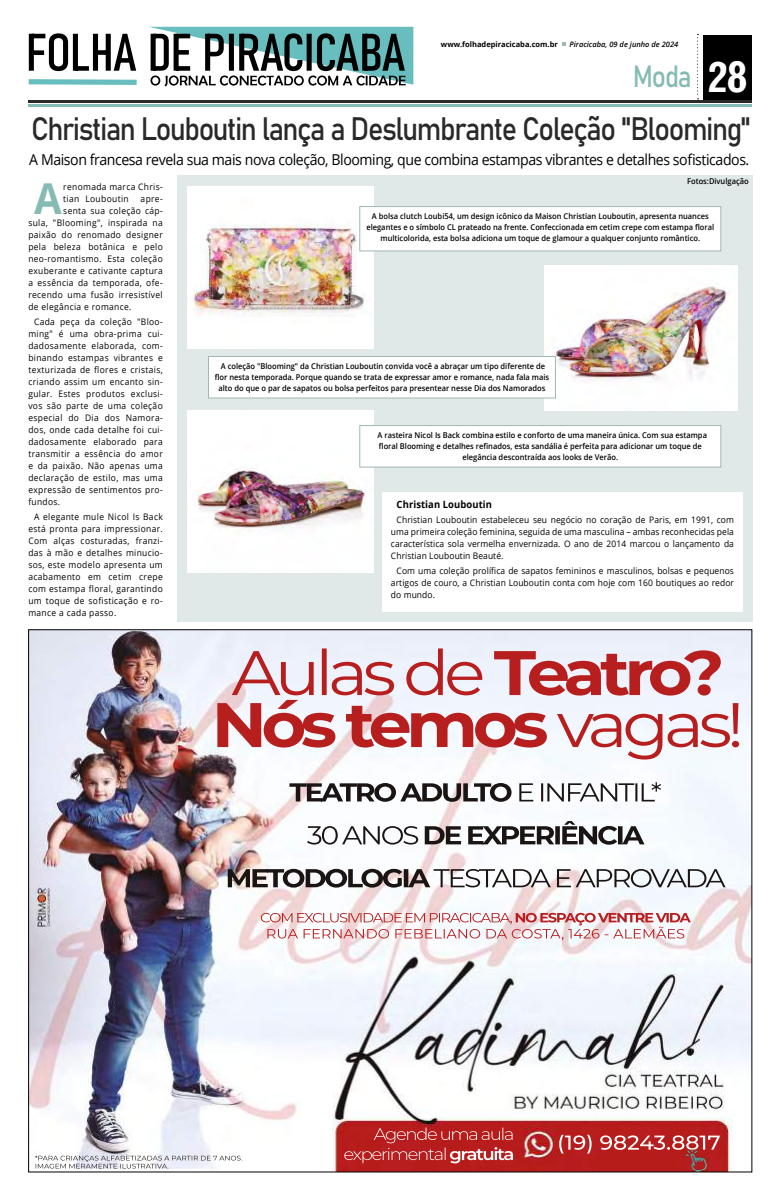
<style>
.page{position:relative;width:780px;height:1191px;background:#fff}
.page>*{position:absolute;margin:0;border:0;box-sizing:border-box;transform-origin:0 0}
.t1{font:700 42.6px "Open Sans";color:#85bbb3;scale:.94 1}
.t2{font:32px "Bahnschrift";letter-spacing:-.05em;color:#000;scale:.9 1}
.t3{font:30.3px "Bahnschrift";color:#85bbb3;scale:.86 1}
.t4{font:15px "Open Sans";letter-spacing:-.03em;color:#000;scale:.94 1}
.t5{font:700 10px "Open Sans";letter-spacing:.01em;color:#000;scale:.94 1}
.t6{font:9px/12px "Open Sans";letter-spacing:.04em;color:#000;text-align:justify;scale:.94 1}
.t7{font:600 8px/11px "Open Sans";color:#000;text-align:center;scale:.94 1}
.t8{font:700 7.5px "Open Sans";color:#000}
.t9{font:italic 600 7.5px "Open Sans";color:#000}
.s1{font-family:"Arena Condensed";font-weight:700;font-size:40.6px;color:#fff}
</style>
<div class="page">
<div style="left:177px;top:176px;width:575px;height:446px;background:#e1e9e8"></div>
<div style="left:703px;top:36px;width:48px;height:64px;background:#000"></div>
<hr style="left:29px;top:104px;width:722px;height:2px;background:#85bbb3">
<hr style="left:29px;top:100px;width:722px;height:3px;background:#2c2824">
<svg style="left:697px;top:34px;width:1px;height:65px"></svg>
<svg style="left:28px;top:27px;width:385px;height:59px"></svg>
<div style="left:382px;top:492px;width:360px;height:120px;background:#fff"></div>
<img style="left:30px;top:631px;width:720px;height:539px">
<img style="left:684px;top:1147px;width:23px;height:25px">
<img style="left:187px;top:186px;width:186px;height:162px">
<img style="left:544px;top:266px;width:193px;height:144px">
<img style="left:187px;top:410px;width:186px;height:163px">
<div style="left:360px;top:206px;width:360px;height:45px;background:#fff"></div>
<div style="left:359px;top:206px;width:362px;height:45px;border:1px solid #a1b7b3"></div>
<div style="left:208px;top:356px;width:347px;height:42px;background:#fff"></div>
<div style="left:208px;top:356px;width:348px;height:42px;border:1px solid #a1b7b3"></div>
<div style="left:360px;top:425px;width:360px;height:42px;background:#fff"></div>
<div style="left:359px;top:425px;width:362px;height:42px;border:1px solid #a1b7b3"></div>
<p class="t8" style="left:441px;top:39px;width:118px">www.folhadepiracicaba.com.br</p>
<p class="t9" style="left:569px;top:39px;width:110px">Piracicaba, 09 de junho de 2024</p>
<h3 class="t3" style="left:632px;top:53px;width:135px">Moda <span class="s1">28</span></h3>
<h2 class="t2" style="left:31px;top:104px;width:801px">Christian Louboutin lança a Deslumbrante Coleção "Blooming"</h2>
<h3 class="t4" style="left:29px;top:149px;width:767px">A Maison francesa revela sua mais nova coleção, Blooming, que combina estampas vibrantes e detalhes sofisticados.</h3>
<h1 class="t1" style="left:34px;top:168px;width:31px">A</h1>
<p class="t6" style="left:63px;top:180px;width:107px">renomada marca Chris&shy;tian Louboutin</p>
<p class="t6" style="left:141px;top:192px;width:25px">apre-</p>
<p class="t6" style="left:63px;top:204px;width:107px">senta sua coleção cáp-</p>
<p class="t6" style="left:28px;top:216px;width:144px">sula, "Blooming", inspirada na</p>
<p class="t6" style="left:28px;top:228px;width:144px">paixão do renomado designer</p>
<p class="t6" style="left:28px;top:240px;width:144px">pela beleza botânica e pelo</p>
<p class="t6" style="left:28px;top:252px;width:144px">neo-romantismo. Esta coleção</p>
<p class="t6" style="left:28px;top:264px;width:144px">exuberante e cativante captura</p>
<p class="t6" style="left:28px;top:276px;width:144px">a essência da temporada, ofe-</p>
<p class="t6" style="left:28px;top:288px;width:144px">recendo uma fusão irresistível</p>
<p class="t6" style="left:28px;top:300px;width:111px">de elegância e romance.</p>
<p class="t6" style="left:28px;top:315px;width:144px;text-indent:6px">Cada peça da coleção "Bloo&shy;ming" é uma obra-prima cui&shy;dadosamente elaborada, com&shy;binando estampas vibrantes e texturizada de flores e cristais, criando assim um encanto sin&shy;gular. Estes produtos exclusi&shy;vos são parte de uma coleção especial do Dia dos Namora&shy;dos, onde cada detalhe foi cui&shy;dadosamente elaborado para transmitir a essência do amor e da paixão. Não apenas uma declaração de estilo, mas uma expressão de sentimentos pro&shy;fundos.</p>
<p class="t6" style="left:28px;top:510px;width:144px;text-indent:6px">A elegante mule Nicol Is Back está pronta para impressionar.<br>Com alças costuradas, franzi&shy;das à mão e detalhes minucio&shy;sos, este modelo apresenta um acabamento em cetim crepe com estampa floral, garantindo um toque de sofisticação e ro&shy;mance a cada passo.</p>
<p class="t7" style="left:687px;top:176px;width:67px">Fotos:Divulgação</p>
<p class="t7" style="left:366px;top:210px;width:371px">A bolsa clutch Loubi54, um design icônico da Maison Christian Louboutin, apresenta nuances elegantes e o símbolo CL prateado na frente. Confeccionada em cetim crepe com estampa floral multicolorida, esta bolsa adiciona um toque de glamour a qualquer conjunto romântico.</p>
<p class="t7" style="left:215px;top:360px;width:357px">A coleção "Blooming" da Christian Louboutin convida você a abraçar um tipo diferente de flor nesta temporada. Porque quando se trata de expressar amor e romance, nada fala mais alto do que o par de sapatos ou bolsa perfeitos para presentear nesse Dia dos Namorados</p>
<p class="t7" style="left:377px;top:429px;width:352px">A rasteira Nicol Is Back combina estilo e conforto de uma maneira única. Com sua estampa floral Blooming e detalhes refinados, esta sandália é perfeita para adicionar um toque de elegância descontraída aos looks de Verão.</p>
<p class="t5" style="left:396px;top:497px;width:103px">Christian Louboutin</p>
<p class="t6" style="left:391px;top:513px;width:366px;text-indent:6px">Christian Louboutin estabeleceu seu negócio no coração de Paris, em 1991, com uma primeira coleção feminina, seguida de uma masculina – ambas reconhecidas pela característica sola vermelha envernizada. O ano de 2014 marcou o lançamento da Christian Louboutin Beauté.</p>
<p class="t6" style="left:391px;top:564px;width:366px;text-indent:6px">Com uma coleção prolífica de sapatos femininos e masculinos, bolsas e pequenos artigos de couro, a Christian Louboutin conta com hoje com 160 boutiques ao redor do mundo.</p>
</div>
